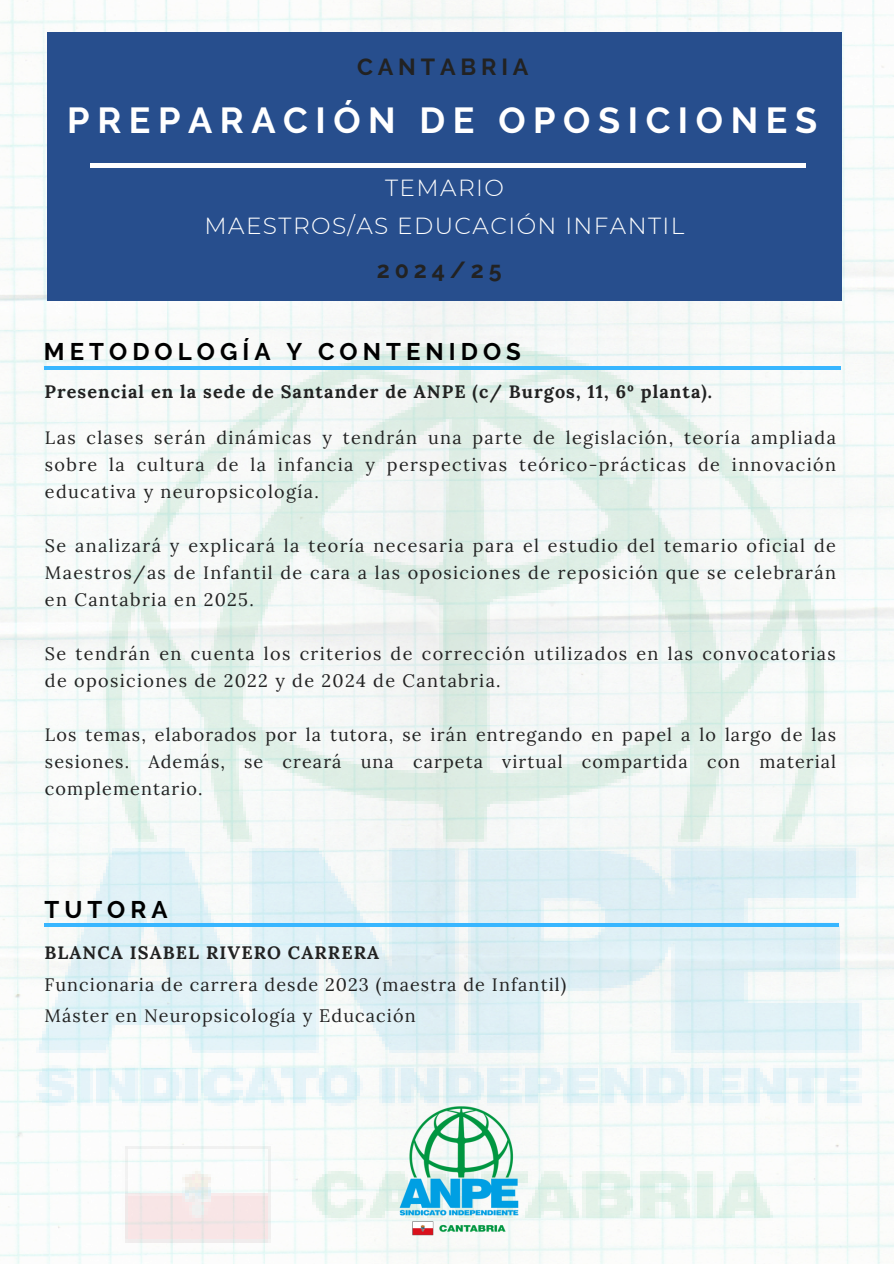
<style>
.page{position:relative;width:894px;height:1264px;background:#fff}
.page>*{position:absolute;margin:0;border:0;box-sizing:border-box;transform-origin:0 0}
.t1{font:700 36px "Raleway";letter-spacing:.21em;color:#fff}
.t2{font:700 24px "Raleway";letter-spacing:.21em;color:#000}
.t3{font:300 23.25px/38.2px "Montserrat";letter-spacing:.06em;color:#fff;text-align:center}
.t4{font:700 23.25px "Raleway";letter-spacing:.21em;color:#222}
.t5{font:18px/27px "Lora";letter-spacing:.075em;color:#222;text-align:justify}
.t6{font:700 18px "Lora";letter-spacing:.06em;color:#222}
</style>
<div class="page">
<img style="left:1px;top:0;width:892px;height:1263px">
<img style="left:0;top:221px;width:893px;height:1035px">
<hr style="left:44px;top:366px;width:796px;height:3px;background:#38b6ff">
<div style="left:48px;top:33px;width:793px;height:268px;background:#274e8d"></div>
<hr style="left:91px;top:164px;width:714px;height:3px;background:#fff">
<img style="left:363px;top:1086px;width:191px;height:170px">
<hr style="left:44px;top:923px;width:794px;height:3px;background:#38b6ff">
<p class="t4" style="left:357px;top:53px;width:173px">CANTABRIA</p>
<h2 class="t1" style="left:67px;top:99px;width:751px">PREPARACIÓN DE OPOSICIONES</h2>
<h1 class="t3" style="left:204px;top:168px;width:481px">TEMARIO<br>MAESTROS/AS EDUCACIÓN INFANTIL</h1>
<h3 class="t4" style="left:376px;top:256px;width:126px">2024/25</h3>
<h4 class="t2" style="left:44px;top:337px;width:478px">METODOLOGÍA Y CONTENIDOS</h4>
<h2 class="t6" style="left:44px;top:380px;width:669px">Presencial en la sede de Santander de ANPE (c/ Burgos, 11, 6º planta).</h2>
<h5 class="t5" style="left:45px;top:423px;width:792px">Las clases serán dinámicas y tendrán una parte de legislación, teoría ampliada sobre la cultura de la infancia y perspectivas teórico-prácticas de innovación educativa y neuropsicología.</h5>
<p class="t5" style="left:45px;top:531px;width:792px">Se analizará y explicará la teoría necesaria para el estudio del temario oficial de Maestros/as de Infantil de cara a las oposiciones de reposición que se celebrarán en Cantabria en 2025.</p>
<p class="t5" style="left:45px;top:639px;width:792px">Se tendrán en cuenta los criterios de corrección utilizados en las convocatorias de oposiciones de 2022 y de 2024 de Cantabria.</p>
<p class="t5" style="left:45px;top:720px;width:792px">Los temas, elaborados por la tutora, se irán entregando en papel a lo largo de las sesiones. Además, se creará una carpeta virtual compartida con material complementario.</p>
<p class="t2" style="left:44px;top:895px;width:125px">TUTORA</p>
<h2 class="t6" style="left:44px;top:941px;width:336px">BLANCA ISABEL RIVERO CARRERA</h2>
<p class="t5" style="left:44px;top:970px;width:523px">Funcionaria de carrera desde 2023 (maestra de Infantil)</p>
<p class="t5" style="left:44px;top:1002px;width:372px">Máster en Neuropsicología y Educación</p>
</div>
